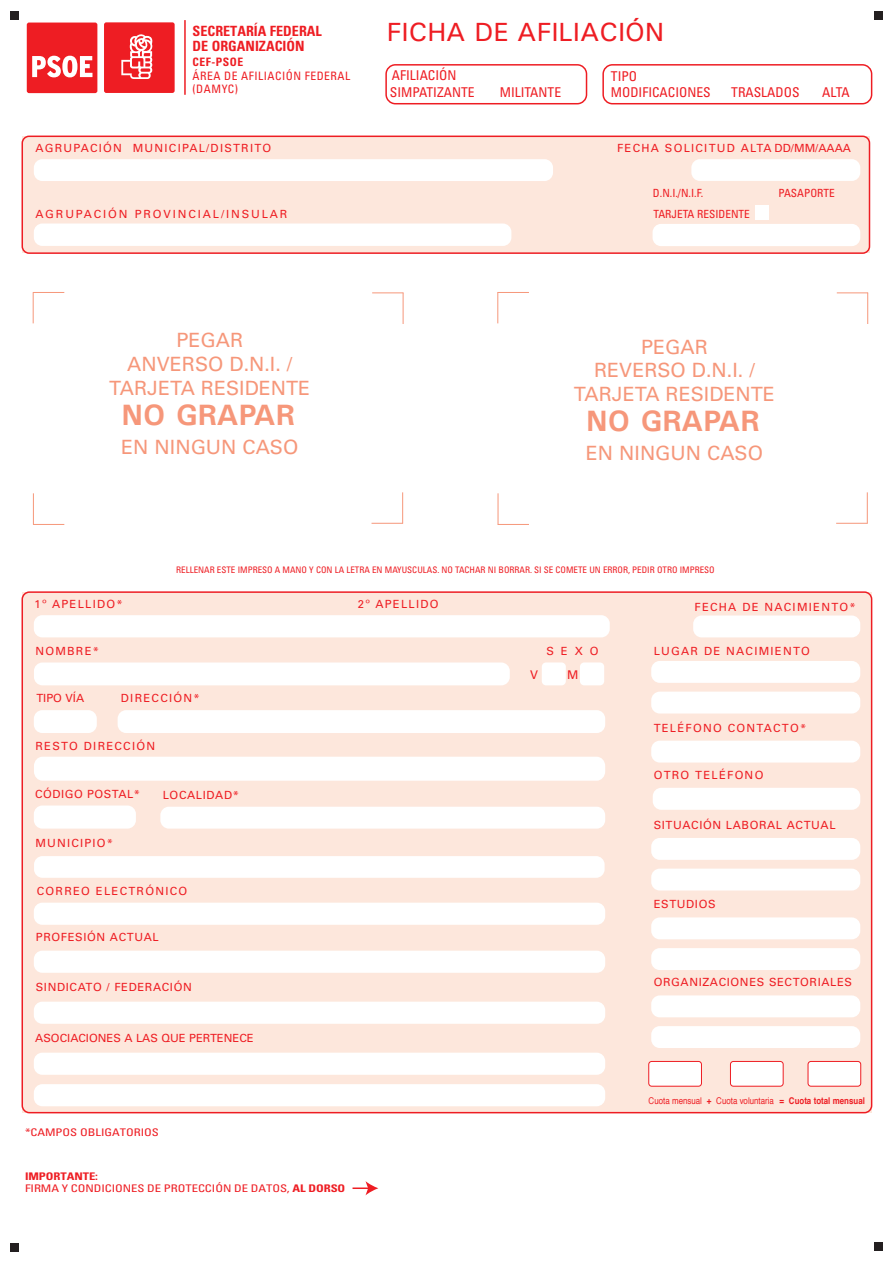
<style>
.page{position:relative;width:893px;height:1263px;background:#fff}
.page>*{position:absolute;margin:0;border:0;box-sizing:border-box;transform-origin:0 0}
.t1{font:700 29.55px "Univers";color:#f6977a}
.t2{font:500 26.4px "Univers";color:#ee1d23}
.t3{font:19.65px/23.5px "Univers";color:#f6977a;text-align:center}
.t4{font:700 condensed 14.1px "Univers";color:#ee1d23}
.t5{font:condensed 13.5px/16.2px "Univers";color:#ee1d23}
.t6{font:12px "Univers";color:#ee1d23}
.t7{font:condensed 11.55px/13px "Univers";letter-spacing:.045em;color:#ee1d23}
.t8{font:700 condensed 11.55px "Univers";letter-spacing:.045em;color:#ee1d23}
.t9{font:11.25px "Univers";letter-spacing:.11em;color:#ee1d23}
.t10{font:11.25px "Univers";letter-spacing:.055em;color:#ee1d23}
.t11{font:condensed 11.25px "Univers";color:#ee1d23}
.t12{font:11.25px "Univers";letter-spacing:.165em;color:#ee1d23}
.t13{font:11.25px "Univers";color:#ee1d23}
.t14{font:11.25px "Univers";letter-spacing:.045em;color:#ee1d23}
.t15{font:condensed 10.5px/12.6px "Univers";letter-spacing:-.005em;color:#ee1d23;scale:1.2 1}
.t16{font:9.3px "Helvetica";color:#ee1d23;scale:.85 1}
.t17{font:condensed 9px "Univers";color:#ee1d23}
.s1{font-weight:700}
</style>
<div class="page">
<div style="left:22px;top:136px;width:847px;height:117px;background:#fde7dc"></div>
<div style="left:22px;top:136px;width:848px;height:118px;border:2px solid #ee1d23;border-radius:7px"></div>
<svg style="left:25px;top:21px;width:74px;height:74px"></svg>
<div style="left:27px;top:23px;width:70px;height:70px;background:#ee1d23;border-radius:2px"></div>
<svg style="left:32px;top:56px;width:60px;height:21px"></svg>
<div style="left:104px;top:22px;width:71px;height:71px;background:#ee1d23;border-radius:2px"></div>
<svg style="left:121px;top:34px;width:31px;height:45px"></svg>
<svg style="left:385px;top:64px;width:202px;height:40px"></svg>
<svg style="left:602px;top:64px;width:270px;height:40px"></svg>
<hr style="left:184px;top:20px;width:2px;height:75px;background:#ee1d23">
<div style="left:34px;top:159px;width:519px;height:22px;background:#fff;border-radius:9px"></div>
<div style="left:34px;top:224px;width:477px;height:22px;background:#fff;border-radius:9px"></div>
<div style="left:652px;top:224px;width:208px;height:22px;background:#fff;border-radius:9px"></div>
<div style="left:691px;top:159px;width:169px;height:22px;background:#fff;border-radius:9px"></div>
<hr style="left:33px;top:292px;width:1px;height:31px;background:#f6977a">
<hr style="left:33px;top:292px;width:31px;height:1px;background:#f6977a">
<hr style="left:33px;top:524px;width:31px;height:1px;background:#f6977a">
<hr style="left:33px;top:493px;width:1px;height:32px;background:#f6977a">
<hr style="left:372px;top:293px;width:31px;height:1px;background:#f6977a">
<hr style="left:403px;top:293px;width:1px;height:31px;background:#f6977a">
<hr style="left:402px;top:492px;width:1px;height:32px;background:#f6977a">
<hr style="left:371px;top:523px;width:32px;height:1px;background:#f6977a">
<hr style="left:497px;top:292px;width:1px;height:31px;background:#f6977a">
<hr style="left:497px;top:292px;width:32px;height:1px;background:#f6977a">
<hr style="left:497px;top:524px;width:32px;height:1px;background:#f6977a">
<hr style="left:497px;top:493px;width:1px;height:32px;background:#f6977a">
<hr style="left:836px;top:293px;width:32px;height:1px;background:#f6977a">
<hr style="left:867px;top:293px;width:1px;height:31px;background:#f6977a">
<hr style="left:866px;top:492px;width:1px;height:32px;background:#f6977a">
<hr style="left:836px;top:523px;width:31px;height:1px;background:#f6977a">
<div style="left:755px;top:205px;width:13px;height:15px;background:#fff"></div>
<div style="left:22px;top:592px;width:849px;height:521px;background:#fde7dc"></div>
<div style="left:541px;top:662px;width:25px;height:23px;background:#fff;border-radius:4px"></div>
<div style="left:580px;top:662px;width:24px;height:23px;background:#fff;border-radius:4px"></div>
<div style="left:34px;top:615px;width:575px;height:22px;background:#fff;border-radius:9px"></div>
<div style="left:118px;top:710px;width:487px;height:23px;background:#fff;border-radius:9px"></div>
<div style="left:34px;top:757px;width:571px;height:24px;background:#fff;border-radius:9px"></div>
<div style="left:651px;top:741px;width:209px;height:22px;background:#fff;border-radius:9px"></div>
<div style="left:34px;top:710px;width:63px;height:23px;background:#fff;border-radius:9px"></div>
<div style="left:160px;top:807px;width:445px;height:22px;background:#fff;border-radius:9px"></div>
<div style="left:34px;top:806px;width:102px;height:23px;background:#fff;border-radius:9px"></div>
<div style="left:34px;top:856px;width:570px;height:22px;background:#fff;border-radius:9px"></div>
<div style="left:34px;top:903px;width:571px;height:22px;background:#fff;border-radius:9px"></div>
<div style="left:652px;top:788px;width:208px;height:22px;background:#fff;border-radius:9px"></div>
<div style="left:693px;top:616px;width:167px;height:21px;background:#fff;border-radius:9px"></div>
<div style="left:34px;top:663px;width:476px;height:22px;background:#fff;border-radius:9px"></div>
<div style="left:34px;top:951px;width:571px;height:22px;background:#fff;border-radius:9px"></div>
<div style="left:34px;top:1002px;width:571px;height:22px;background:#fff;border-radius:9px"></div>
<div style="left:34px;top:1053px;width:571px;height:22px;background:#fff;border-radius:9px"></div>
<div style="left:34px;top:1084px;width:571px;height:22px;background:#fff;border-radius:9px"></div>
<div style="left:651px;top:692px;width:209px;height:22px;background:#fff;border-radius:9px"></div>
<div style="left:651px;top:661px;width:209px;height:22px;background:#fff;border-radius:9px"></div>
<div style="left:651px;top:869px;width:209px;height:22px;background:#fff;border-radius:9px"></div>
<div style="left:651px;top:838px;width:209px;height:22px;background:#fff;border-radius:9px"></div>
<div style="left:651px;top:948px;width:209px;height:22px;background:#fff;border-radius:9px"></div>
<div style="left:651px;top:917px;width:209px;height:22px;background:#fff;border-radius:9px"></div>
<div style="left:651px;top:1026px;width:209px;height:22px;background:#fff;border-radius:9px"></div>
<div style="left:651px;top:995px;width:209px;height:22px;background:#fff;border-radius:9px"></div>
<div style="left:808px;top:1061px;width:52px;height:25px;background:#fff;border-radius:3px"></div>
<div style="left:807px;top:1061px;width:54px;height:26px;border:1px solid #ee1d23;border-radius:3px"></div>
<div style="left:648px;top:1061px;width:53px;height:25px;background:#fff;border-radius:3px"></div>
<div style="left:648px;top:1061px;width:53px;height:26px;border:1px solid #ee1d23;border-radius:3px"></div>
<div style="left:730px;top:1061px;width:53px;height:25px;background:#fff;border-radius:3px"></div>
<div style="left:730px;top:1061px;width:53px;height:26px;border:1px solid #ee1d23;border-radius:3px"></div>
<div style="left:10px;top:1243px;width:9px;height:9px;background:#231f20"></div>
<div style="left:10px;top:12px;width:9px;height:8px;background:#231f20"></div>
<div style="left:873px;top:12px;width:9px;height:8px;background:#231f20"></div>
<div style="left:873px;top:1243px;width:9px;height:8px;background:#231f20"></div>
<svg style="left:352px;top:1181px;width:26px;height:14px"></svg>
<p class="t4" style="left:192px;top:22px;width:131px">SECRETARÍA FEDERAL</p>
<h2 class="t2" style="left:387px;top:15px;width:279px">FICHA DE AFILIACIÓN</h2>
<p class="t4" style="left:192px;top:37px;width:113px">DE ORGANIZACIÓN</p>
<p class="t8" style="left:192px;top:54px;width:52px">CEF-PSOE</p>
<p class="t7" style="left:192px;top:69px;width:159px">ÁREA DE AFILIACIÓN FEDERAL (DAMYC)</p>
<p class="t5" style="left:392px;top:67px;width:66px">AFILIACIÓN</p>
<p class="t5" style="left:611px;top:68px;width:101px">TIPO<br>MODIFICACIONES</p>
<p class="t5" style="left:390px;top:84px;width:86px">SIMPATIZANTE</p>
<p class="t5" style="left:500px;top:84px;width:63px">MILITANTE</p>
<p class="t5" style="left:731px;top:84px;width:70px">TRASLADOS</p>
<p class="t5" style="left:822px;top:84px;width:29px">ALTA</p>
<p class="t9" style="left:35px;top:141px;width:237px">AGRUPACIÓN MUNICIPAL/DISTRITO</p>
<p class="t12" style="left:35px;top:208px;width:253px">AGRUPACIÓN PROVINCIAL/INSULAR</p>
<h3 class="t3" style="left:109px;top:329px;width:202px">PEGAR<br>ANVERSO D.N.I. /<br>TARJETA RESIDENTE</h3>
<h1 class="t1" style="left:122px;top:396px;width:174px">NO GRAPAR</h1>
<h3 class="t3" style="left:121px;top:435px;width:179px">EN NINGUN CASO</h3>
<p class="t9" style="left:617px;top:141px;width:235px">FECHA SOLICITUD ALTA DD/MM/AAAA</p>
<p class="t11" style="left:653px;top:186px;width:52px">D.N.I./N.I.F.</p>
<p class="t11" style="left:653px;top:206px;width:98px">TARJETA RESIDENTE</p>
<p class="t11" style="left:778px;top:186px;width:58px">PASAPORTE</p>
<h3 class="t3" style="left:574px;top:335px;width:202px">PEGAR<br>REVERSO D.N.I. /<br>TARJETA RESIDENTE</h3>
<h1 class="t1" style="left:586px;top:402px;width:174px">NO GRAPAR</h1>
<h3 class="t3" style="left:586px;top:441px;width:179px">EN NINGUN CASO</h3>
<p class="t17" style="left:176px;top:564px;width:540px">RELLENAR ESTE IMPRESO A MANO Y CON LA LETRA EN MAYUSCULAS. NO TACHAR NI BORRAR. SI SE COMETE UN ERROR, PEDIR OTRO IMPRESO</p>
<p class="t9" style="left:34px;top:597px;width:90px">1 Aº PELL DI O*</p>
<p class="t9" style="left:358px;top:597px;width:82px">2 Aº P E L L DI O</p>
<p class="t9" style="left:35px;top:645px;width:65px">NOMBRE*</p>
<p class="t9" style="left:546px;top:644px;width:53px">SEXO</p>
<p class="t9" style="left:121px;top:691px;width:80px">DIRECCIÓN*</p>
<p class="t9" style="left:35px;top:739px;width:121px">RESTO DIRECCIÓN</p>
<p class="t9" style="left:36px;top:691px;width:49px">TIPO VÍA</p>
<p class="t14" style="left:35px;top:787px;width:106px">CÓDIGO POSTAL*</p>
<p class="t10" style="left:163px;top:788px;width:78px">LOCALIDAD*</p>
<p class="t9" style="left:35px;top:836px;width:79px">MUNICIPIO*</p>
<p class="t9" style="left:37px;top:885px;width:152px">CORREO ELECTRÓNICO</p>
<p class="t10" style="left:36px;top:931px;width:124px">PROFESIÓN ACTUAL</p>
<p class="t10" style="left:36px;top:981px;width:157px">SINDICATO / FEDERACIÓN</p>
<p class="t13" style="left:35px;top:1031px;width:220px">ASOCIACIONES A LAS QUE PERTENECE</p>
<p class="t15" style="left:25px;top:1126px;width:113px">*CAMPOS OBLIGATORIOS</p>
<p class="t15" style="left:25px;top:1169px;width:268px"><span class="s1">IMPORTANTE:<br></span>FIRMA Y CONDICIONES DE PROTECCIÓN DE DATOS, <span class="s1">AL DORSO</span></p>
<p class="t6" style="left:530px;top:668px;width:10px">V</p>
<p class="t6" style="left:567px;top:668px;width:13px">M</p>
<p class="t9" style="left:694px;top:600px;width:163px">FECHA DE NACIMIENTO*</p>
<p class="t9" style="left:653px;top:644px;width:158px">LUGAR DE NACIMIENTO</p>
<p class="t9" style="left:653px;top:721px;width:154px">TELÉFONO CONTACTO*</p>
<p class="t9" style="left:653px;top:768px;width:111px">OTRO TELÉFONO</p>
<p class="t10" style="left:653px;top:818px;width:183px">SITUACIÓN LABORAL ACTUAL</p>
<p class="t10" style="left:653px;top:897px;width:63px">ESTUDIOS</p>
<p class="t10" style="left:653px;top:975px;width:200px">ORGANIZACIONES SECTORIALES</p>
<p class="t16" style="left:648px;top:1093px;width:256px">Cuota mensual <span class="s1">+</span> Cuota voluntaria <span class="s1">= Cuota total mensual</span></p>
</div>
